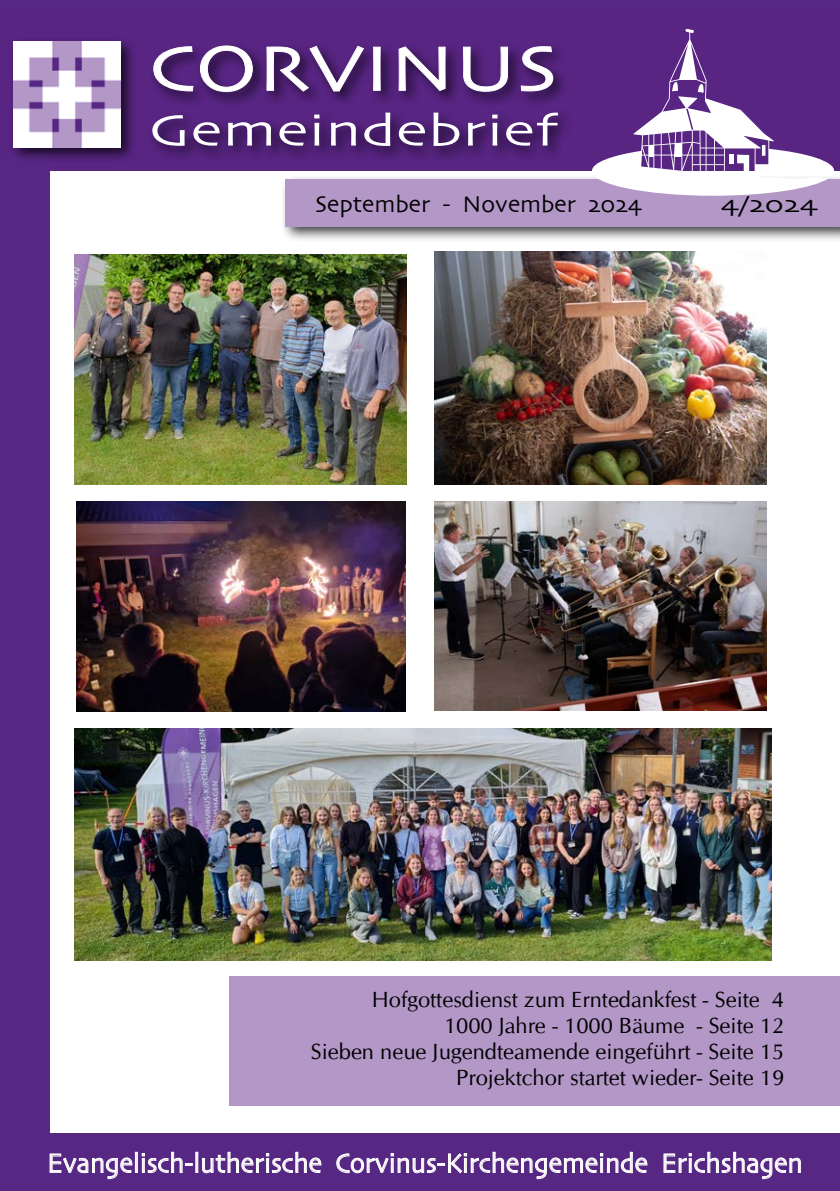
<style>
.page{position:relative;width:840px;height:1191px;background:#fff}
.page>*{position:absolute;margin:0;border:0;box-sizing:border-box;transform-origin:0 0}
.t1{font:66px "Skia";color:#fff;scale:1.24 1}
.t2{font:46px "Skia";letter-spacing:.01em;color:#fff;scale:1.33 1}
.t3{font:28px "Skia";color:#fffdfb;scale:.93 1}
.t4{font:24px "Skia";color:#000}
.t5{font:24px "Skia";color:#000;scale:1.28 1}
.t6{font:22px/26px "CG Omega";color:#000;text-align:right}
.t7{font:700 22px "Calibri";color:#fbfbfb}
</style>
<div class="page">
<div style="left:0;top:0;width:839px;height:45px;background:#562884"></div>
<div style="left:280px;top:174px;width:559px;height:69px;background:#000;opacity:.75"></div>
<div style="left:285px;top:179px;width:554px;height:47px;background:#b397c7"></div>
<div style="left:0;top:8px;width:839px;height:162px;background:#582583"></div>
<div style="left:0;top:154px;width:50px;height:1037px;background:#562884"></div>
<div style="left:230px;top:976px;width:609px;height:130px;background:#b297c7"></div>
<div style="left:8px;top:36px;width:129px;height:128px;background:#000;opacity:.75"></div>
<img style="left:14px;top:42px;width:106px;height:105px">
<div style="left:0;top:1133px;width:839px;height:58px;background:#562884"></div>
<svg style="left:49px;top:1151px;width:273px;height:28px"></svg>
<svg style="left:336px;top:1151px;width:311px;height:28px"></svg>
<svg style="left:663px;top:1151px;width:138px;height:28px"></svg>
<svg style="left:591px;top:29px;width:242px;height:167px"></svg>
<svg style="left:697px;top:83px;width:6px;height:10px"></svg>
<svg style="left:671px;top:81px;width:7px;height:10px"></svg>
<div style="left:147px;top:41px;width:426px;height:121px;background:#000;opacity:.75"></div>
<svg style="left:153px;top:45px;width:100px;height:48px"></svg>
<svg style="left:266px;top:45px;width:98px;height:47px"></svg>
<svg style="left:372px;top:46px;width:9px;height:45px"></svg>
<svg style="left:398px;top:46px;width:48px;height:45px"></svg>
<svg style="left:462px;top:46px;width:46px;height:46px"></svg>
<svg style="left:520px;top:46px;width:33px;height:46px"></svg>
<img style="left:434px;top:502px;width:331px;height:208px">
<img style="left:76px;top:502px;width:329px;height:209px">
<img style="left:434px;top:252px;width:331px;height:232px">
<img style="left:75px;top:254px;width:331px;height:230px">
<img style="left:75px;top:728px;width:696px;height:232px">
<h1 class="t1" style="left:148px;top:29px;width:332px">CORVINUS</h1>
<h2 class="t2" style="left:148px;top:103px;width:309px">Gemeindebrief</h2>
<p class="t4" style="left:315px;top:190px;width:328px">September - November 2024</p>
<p class="t5" style="left:720px;top:190px;width:77px">4/2024</p>
<p class="t6" style="left:310px;top:986px;width:474px">Hofgottesdienst zum Erntedankfest - Seite 4<br>1000 Jahre - 1000 Bäume - Seite 12<br>Sieben neue Jugendteamende eingeführt - Seite 15<br>Projektchor startet wieder- Seite 19</p>
<p class="t3" style="left:47px;top:1146px;width:813px">Evangelisch-lutherische Corvinus-Kirchengemeinde Erichshagen</p>
<p class="t7" style="left:797px;top:1150px;width:13px">1</p>
</div>
